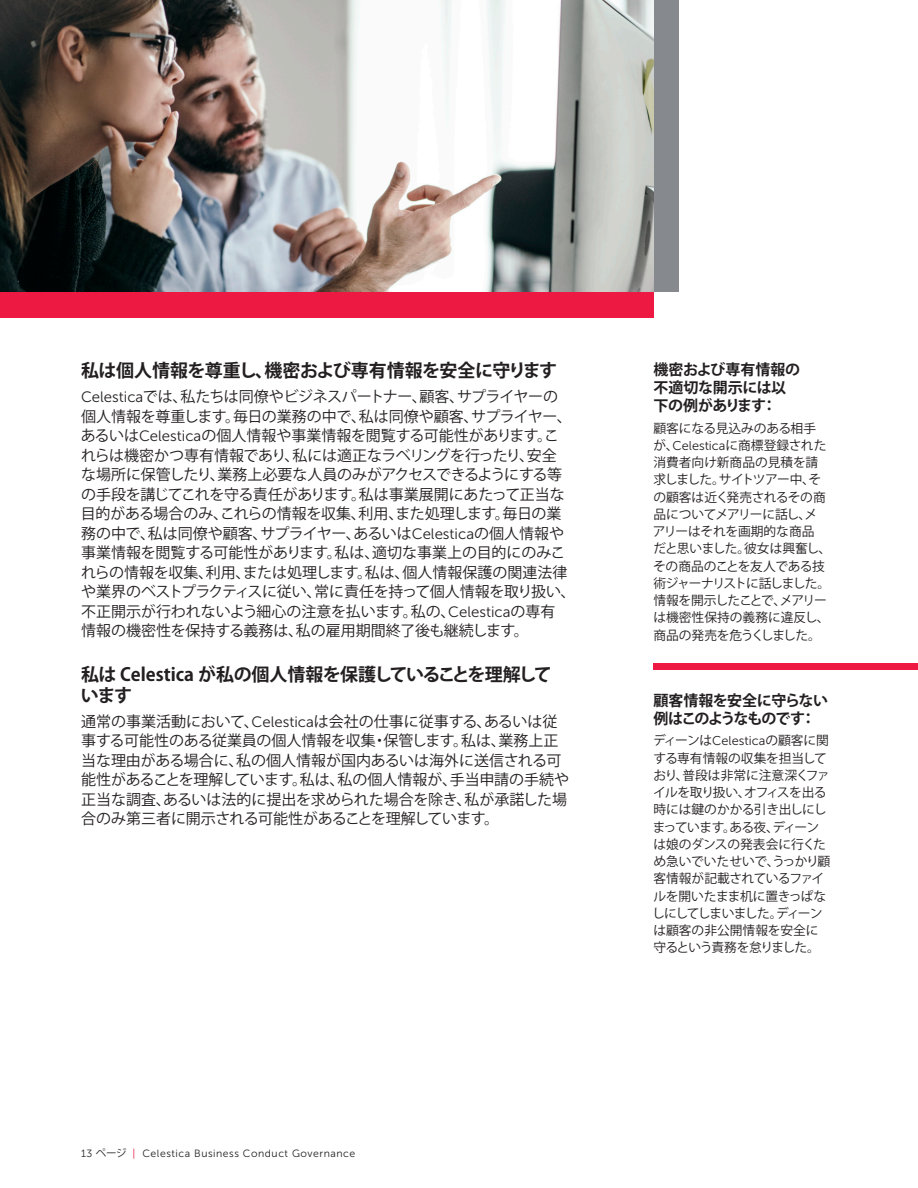
<style>
.page{position:relative;width:918px;height:1188px;background:#fff}
.page>*{position:absolute;margin:0;border:0;box-sizing:border-box;transform-origin:0 0}
.body_heads{font:700 18px/21px "Koz Go Pr 6 N";letter-spacing:-.02em;color:#231f20}
.body{font:15px/19.5px "Koz Go Pr 6 N";color:#231f20}
.sidebar_head{font:700 15px/18px "Koz Go Pr 6 N";letter-spacing:-.03em;color:#231f20}
.side_bar_body{font:12.75px/17.2px "Koz Go Pr 6 N";letter-spacing:-.04em;color:#231f20}
.side_bar_body-2{font:12.75px/17.2px "Koz Go Pr 6 N";letter-spacing:-.02em;color:#231f20}
.t1{font:10.5px "Museo Sans 300";letter-spacing:.05em;color:#231f20}
.s1{font-family:"Museo Sans 300"}
.s2{font-family:"Koz Go Pr 6 N"}
.s3{color:#ed1943}
</style>
<div class="page">
<div style="left:0;top:292px;width:653px;height:26px;background:#ed1943"></div>
<div style="left:653px;top:0;width:26px;height:292px;background:#868a8e"></div>
<div style="left:653px;top:663px;width:265px;height:7px;background:#ed1943"></div>
<img style="left:0;top:0;width:654px;height:292px">
<p class="body_heads" style="left:81px;top:361px;width:478px">私は個人情報を尊重し、機密および専有情報を安全に守ります</p>
<p class="body" style="left:81px;top:387px;width:496px"><span class="s1">Celestica</span>では、私たちは同僚やビジネスパートナー、顧客、サプライヤーの個人情報を尊重します。毎日の業務の中で、私は同僚や顧客、サプライヤー、あるいは<span class="s1">Celestica</span>の個人情報や事業情報を閲覧する可能性があります。これらは機密かつ専有情報であり、私には適正なラベリングを行ったり、安全<br>な場所に保管したり、業務上必要な人員のみがアクセスできるようにする等の手段を講じてこれを守る責任があります。私は事業展開にあたって正当な目的がある場合のみ、これらの情報を収集、利用、また処理します。毎日の業務の中で、私は同僚や顧客、サプライヤー、あるいは<span class="s1">Celestica</span>の個人情報や事業情報を閲覧する可能性があります。私は、適切な事業上の目的にのみこれらの情報を収集、利用、または処理します。私は、個人情報保護の関連法律や業界のベストプラクティスに従い、常に責任を持って個人情報を取り扱い、不正開示が行われないよう細心の注意を払います。私の、<span class="s1">Celestica</span>の専有<br>情報の機密性を保持する義務は、私の雇用期間終了後も継続します。</p>
<p class="body_heads" style="left:81px;top:664px;width:473px">私は Celestica が私の個人情報を保護していることを理解しています</p>
<p class="body" style="left:81px;top:712px;width:490px">通常の事業活動において、<span class="s1">Celestica</span>は会社の仕事に従事する、あるいは従事する可能性のある従業員の個人情報を収集・保管します。私は、業務上正当な理由がある場合に、私の個人情報が国内あるいは海外に送信される可能性があることを理解しています。私は、私の個人情報が、手当申請の手続や正当な調査、あるいは法的に提出を求められた場合を除き、私が承諾した場合のみ第三者に開示される可能性があることを理解しています。</p>
<p class="t1" style="left:81px;top:1148px;width:276px">13 <span class="s2">ページ</span> <span class="s3">|</span> Celestica Business Conduct Governance</p>
<p class="sidebar_head" style="left:653px;top:361px;width:148px">機密および専有情報の不適切な開示には以下の例があります：</p>
<p class="side_bar_body-2" style="left:653px;top:420px;width:180px">顧客になる見込みのある相手が、<span class="s1">Celestica</span>に商標登録された消費者向け新商品の見積を請求しました。サイトツアー中、その顧客は近く発売されるその商品についてメアリーに話し、メアリーはそれを画期的な商品<br>だと思いました。彼女は興奮し、その商品のことを友人である技術ジャーナリストに話しました。情報を開示したことで、メアリーは機密性保持の義務に違反し、商品の発売を危うくしました。</p>
<p class="sidebar_head" style="left:653px;top:692px;width:176px">顧客情報を安全に守らない例はこのようなものです：</p>
<p class="side_bar_body" style="left:652px;top:732px;width:179px">ディーンは<span class="s1">Celestica</span>の顧客に関する専有情報の収集を担当しており、普段は非常に注意深くファイルを取り扱い、オフィスを出る時には鍵のかかる引き出しにしまっています。ある夜、ディーンは娘のダンスの発表会に行くため急いでいたせいで、うっかり顧客情報が記載されているファイルを開いたまま机に置きっぱなしにしてしまいました。ディーンは顧客の非公開情報を安全に守るという責務を怠りました。</p>
</div>
